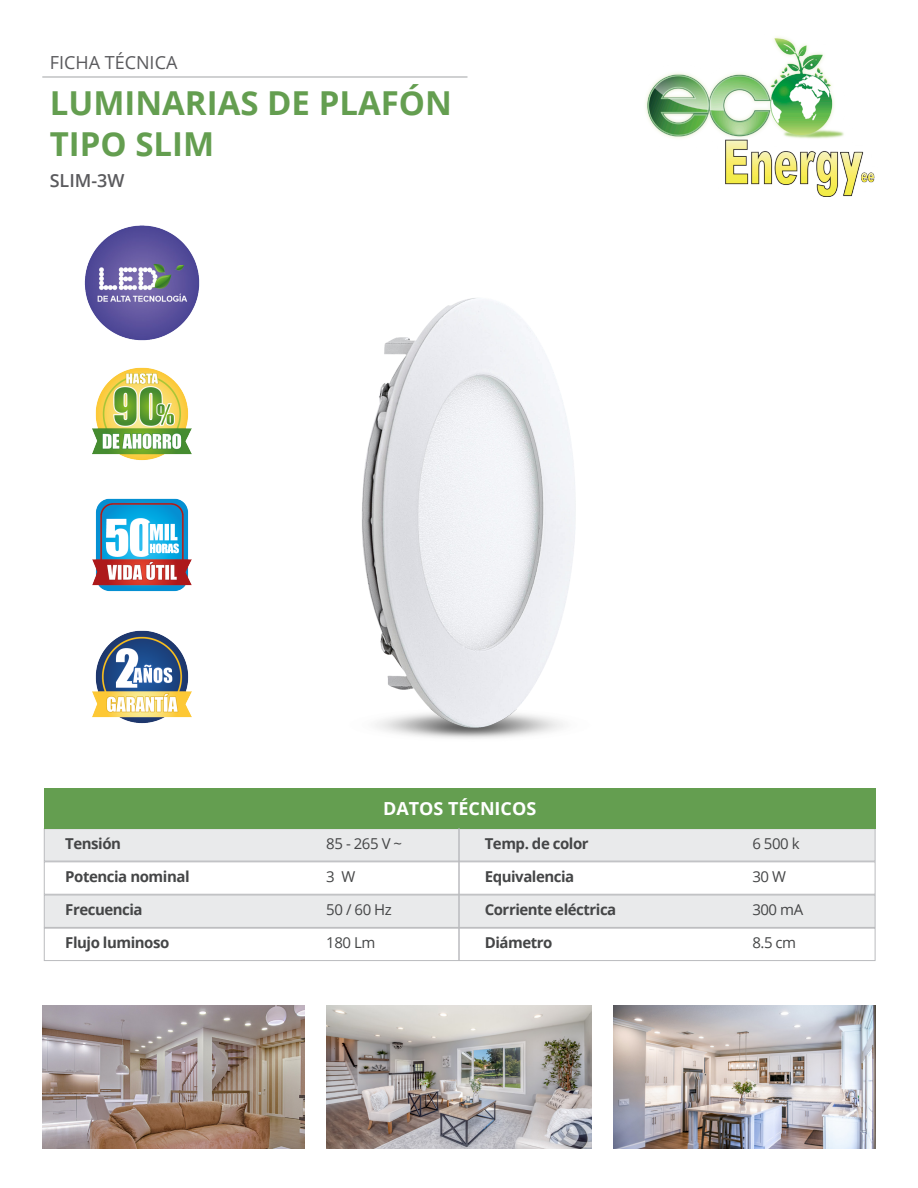
<style>
.page{position:relative;width:918px;height:1188px;background:#fff}
.page>*{position:absolute;margin:0;border:0;box-sizing:border-box;transform-origin:0 0}
.t1{font:700 33px "Open Sans";color:#649e50}
.t2{font:700 18px "Open Sans";color:#fff}
.t3{font:18px "Open Sans";color:#5a5a5d}
.t4{font:600 18px "Open Sans";color:#5a5a5d}
.t5{font:700 15px "Open Sans";letter-spacing:-.03em;color:#454647}
.t6{font:15px "Open Sans";letter-spacing:-.03em;color:#454647}
</style>
<div class="page">
<hr style="left:42px;top:77px;width:426px;height:1px;background:#a1a3a6">
<img style="left:646px;top:37px;width:229px;height:160px">
<img style="left:93px;top:498px;width:99px;height:94px">
<img style="left:84px;top:225px;width:116px;height:116px">
<img style="left:93px;top:367px;width:99px;height:94px">
<img style="left:43px;top:1006px;width:261px;height:142px">
<img style="left:614px;top:1006px;width:261px;height:142px">
<img style="left:326px;top:1006px;width:266px;height:142px">
<div style="left:44px;top:828px;width:831px;height:33px;background:#e9eaeb;border:1px solid #babbbe"></div>
<div style="left:44px;top:895px;width:831px;height:33px;background:#e9eaeb;border:1px solid #babbbe"></div>
<div style="left:44px;top:861px;width:831px;height:34px;border:1px solid #babbbe"></div>
<div style="left:44px;top:928px;width:831px;height:33px;border:1px solid #babbbe"></div>
<div style="left:44px;top:788px;width:831px;height:40px;background:#649e50"></div>
<hr style="left:458px;top:828px;width:2px;height:133px;background:#babbbe">
<img style="left:93px;top:630px;width:99px;height:94px">
<img style="left:362px;top:298px;width:214px;height:441px">
<p class="t3" style="left:50px;top:50px;width:129px">FICHA TÉCNICA</p>
<p class="t1" style="left:50px;top:80px;width:404px">LUMINARIAS DE PLAFÓN</p>
<p class="t1" style="left:50px;top:121px;width:166px">TIPO SLIM</p>
<p class="t4" style="left:50px;top:168px;width:76px">SLIM-3W</p>
<p class="t5" style="left:65px;top:833px;width:57px">Tensión</p>
<p class="t5" style="left:65px;top:866px;width:126px">Potencia nominal</p>
<p class="t5" style="left:65px;top:899px;width:79px">Frecuencia</p>
<p class="t5" style="left:65px;top:932px;width:106px">Flujo luminoso</p>
<p class="t2" style="left:383px;top:796px;width:155px">DATOS TÉCNICOS</p>
<p class="t6" style="left:326px;top:834px;width:77px">85 - 265 V ~</p>
<p class="t6" style="left:326px;top:867px;width:30px">3 W</p>
<p class="t6" style="left:326px;top:900px;width:67px">50 / 60 Hz</p>
<p class="t6" style="left:326px;top:933px;width:51px">180 Lm</p>
<p class="t5" style="left:485px;top:833px;width:106px">Temp. de color</p>
<p class="t5" style="left:485px;top:866px;width:91px">Equivalencia</p>
<p class="t5" style="left:485px;top:899px;width:133px">Corriente eléctrica</p>
<p class="t5" style="left:485px;top:932px;width:69px">Diámetro</p>
<p class="t6" style="left:752px;top:834px;width:49px">6 500 k</p>
<p class="t6" style="left:752px;top:867px;width:35px">30 W</p>
<p class="t6" style="left:752px;top:900px;width:52px">300 mA</p>
<p class="t6" style="left:752px;top:933px;width:45px">8.5 cm</p>
</div>
